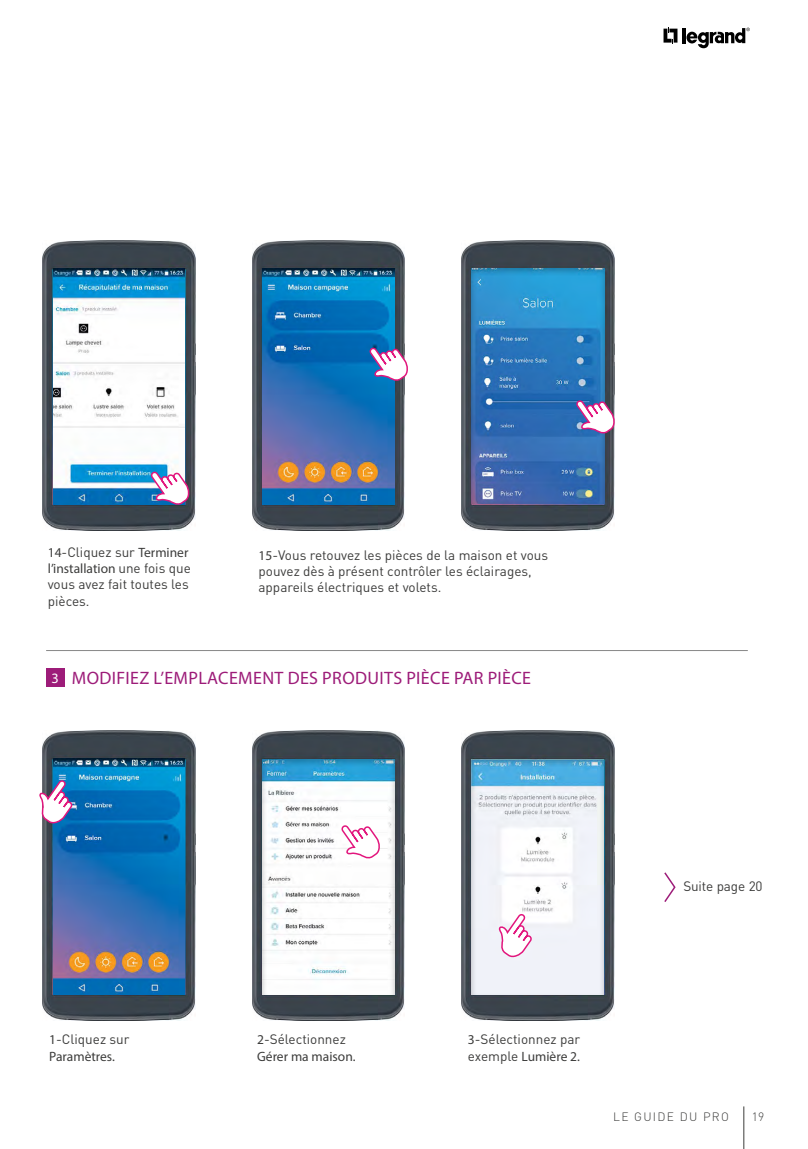
<style>
.page{position:relative;width:808px;height:1149px;background:#fff}
.page>*{position:absolute;margin:0;border:0;box-sizing:border-box;transform-origin:0 0}
.t1{font:18px "Myriad Pro";letter-spacing:.02em;color:#9d1c79}
.t2{font:13.5px/16.2px "DIN Pro";color:#3c3c3b}
.t3{font:13.5px "Myriad Pro";color:#3c3c3b}
.t4{font:300 12px "DIN Pro";letter-spacing:.11em;color:#3c3c3b}
.s1{font-family:"Myriad Pro"}
.s2{font-family:"DIN Pro"}
.s3{font-size:14.4px;color:#fff}
</style>
<div class="page">
<hr style="left:743px;top:1106px;width:1px;height:42px;background:#3c3c3b">
<svg style="left:663px;top:27px;width:14px;height:17px"></svg>
<hr style="left:682px;top:28px;width:4px;height:15px;background:#000">
<svg style="left:686px;top:28px;width:64px;height:21px"></svg>
<img style="left:43px;top:240px;width:153px;height:290px">
<img style="left:53px;top:268px;width:132px;height:236px">
<img style="left:252px;top:240px;width:153px;height:290px">
<img style="left:262px;top:268px;width:132px;height:236px">
<img style="left:462px;top:240px;width:152px;height:290px">
<div style="left:460px;top:256px;width:158px;height:248px;background:#000;opacity:.25"></div>
<svg style="left:575px;top:398px;width:42px;height:39px"></svg>
<svg style="left:369px;top:346px;width:39px;height:38px"></svg>
<svg style="left:150px;top:470px;width:41px;height:38px"></svg>
<hr style="left:46px;top:650px;width:702px;height:1px;background:#878787">
<div style="left:46px;top:668px;width:18px;height:18px;background:#9d1c79"></div>
<img style="left:462px;top:730px;width:152px;height:289px">
<div style="left:459px;top:747px;width:159px;height:247px;background:#000;opacity:.25"></div>
<svg style="left:498px;top:913px;width:35px;height:45px"></svg>
<img style="left:252px;top:730px;width:153px;height:289px">
<div style="left:250px;top:747px;width:159px;height:247px;background:#000;opacity:.25"></div>
<svg style="left:341px;top:823px;width:41px;height:38px"></svg>
<svg style="left:664px;top:872px;width:12px;height:30px"></svg>
<img style="left:43px;top:730px;width:153px;height:289px">
<img style="left:53px;top:758px;width:132px;height:236px">
<svg style="left:39px;top:780px;width:35px;height:44px"></svg>
<p class="t2" style="left:48px;top:543px;width:142px"><span class="s1">14</span>-Cliquez sur <span class="s1">Terminer</span></p>
<p class="t3" style="left:48px;top:560px;width:145px">l’installation <span class="s2">une fois que</span></p>
<p class="t2" style="left:48px;top:575px;width:142px">vous avez fait toutes les pièces.</p>
<p class="t2" style="left:258px;top:546px;width:291px"><span class="s1">15</span>-Vous retouvez les pièces de la maison et vous pouvez dès à présent contrôler les éclairages, appareils électriques et volets.</p>
<h1 class="t1" style="left:52px;top:667px;width:481px"><span class="s3">3</span> MODIFIEZ L’EMPLACEMENT DES PRODUITS PIÈCE PAR PIÈCE</h1>
<p class="t2" style="left:49px;top:1030px;width:82px"><span class="s1">1</span>-Cliquez sur</p>
<p class="t3" style="left:49px;top:1047px;width:67px">Paramètres.</p>
<p class="t2" style="left:257px;top:1030px;width:90px"><span class="s1">2</span>-Sélectionnez</p>
<p class="t3" style="left:257px;top:1047px;width:100px">Gérer ma maison.</p>
<p class="t2" style="left:683px;top:877px;width:81px">Suite page 20</p>
<p class="t2" style="left:468px;top:1030px;width:114px"><span class="s1">3</span>-Sélectionnez par</p>
<p class="t3" style="left:468px;top:1047px;width:114px"><span class="s2">exemple</span> Lumière 2.</p>
<p class="t4" style="left:613px;top:1106px;width:117px">LE GUIDE DU PRO</p>
<p class="t4" style="left:752px;top:1106px;width:14px">19</p>
</div>
